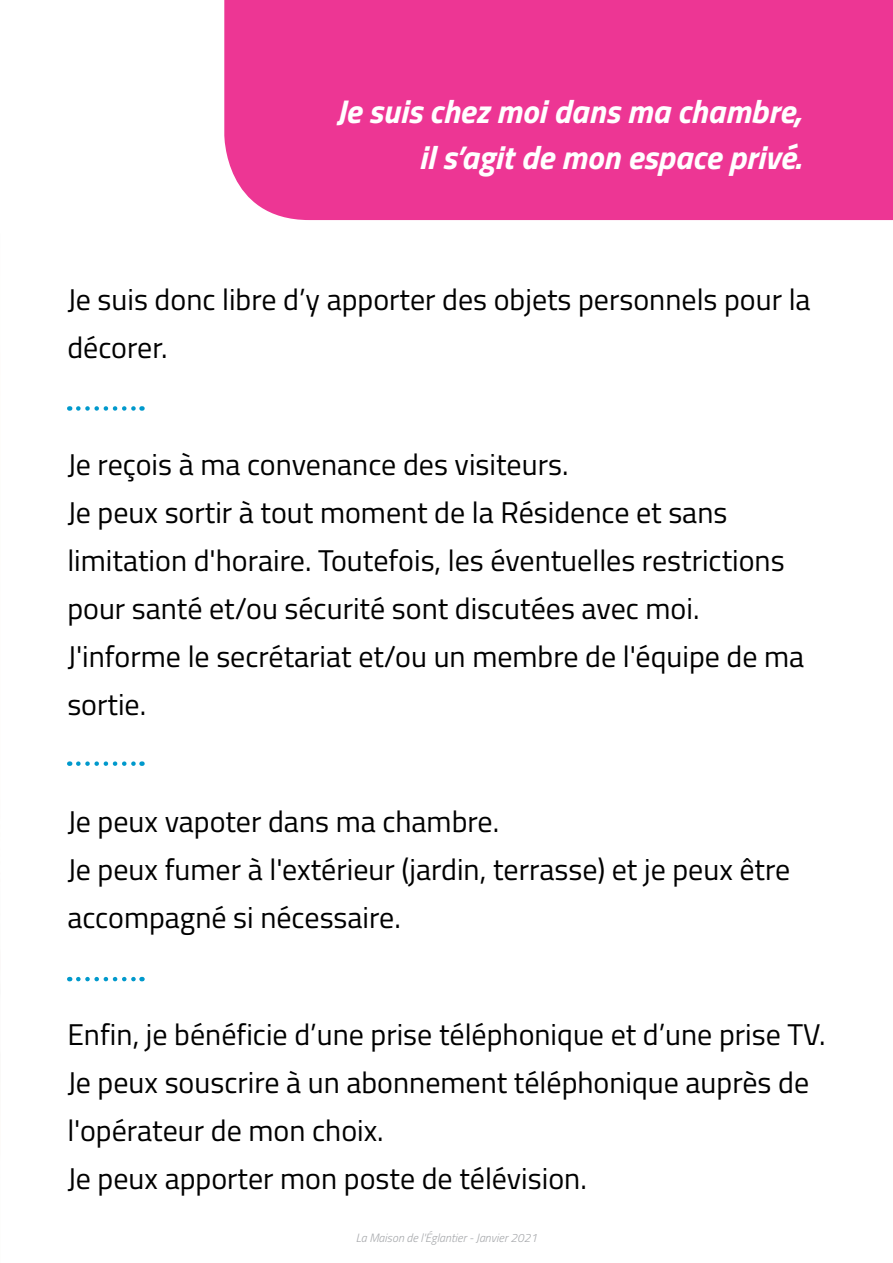
<style>
.page{position:relative;width:893px;height:1263px;background:#fff}
.page>*{position:absolute;margin:0;border:0;box-sizing:border-box;transform-origin:0 0}
.t1{font:italic 700 33px/46.5px "Titillium";color:#fff;text-align:right}
.t2{font:30px/48px "Titillium";color:#000}
.t3{font:italic 300 12px "Titillium";color:#a7a9ac}
</style>
<div class="page">
<div style="left:224px;top:0;width:669px;height:220px;background:#ed3694"></div>
<svg style="left:78px;top:406px;width:65px;height:5px"></svg>
<svg style="left:78px;top:761px;width:65px;height:5px"></svg>
<svg style="left:78px;top:977px;width:65px;height:4px"></svg>
<p class="t1" style="left:336px;top:86px;width:466px">Je suis chez moi dans ma chambre, il s’agit de mon espace privé.</p>
<p class="t2" style="left:67px;top:274px;width:745px">Je suis donc libre d’y apporter des objets personnels pour la décorer.</p>
<p class="t2" style="left:67px;top:439px;width:738px">Je reçois à ma convenance des visiteurs.<br>Je peux sortir à tout moment de la Résidence et sans limitation d'horaire. Toutefois, les éventuelles restrictions pour santé et/ou sécurité sont discutées avec moi.<br>J'informe le secrétariat et/ou un membre de l'équipe de ma sortie.</p>
<p class="t2" style="left:67px;top:796px;width:724px">Je peux vapoter dans ma chambre.<br>Je peux fumer à l'extérieur (jardin, terrasse) et je peux être accompagné si nécessaire.</p>
<p class="t2" style="left:67px;top:1009px;width:760px">Enfin, je bénéficie d’une prise téléphonique et d’une prise TV.<br>Je peux souscrire à un abonnement téléphonique auprès de l'opérateur de mon choix.<br>Je peux apporter mon poste de télévision.</p>
<p class="t3" style="left:356px;top:1229px;width:183px">La Maison de l'Églantier - Janvier 2021</p>
</div>
